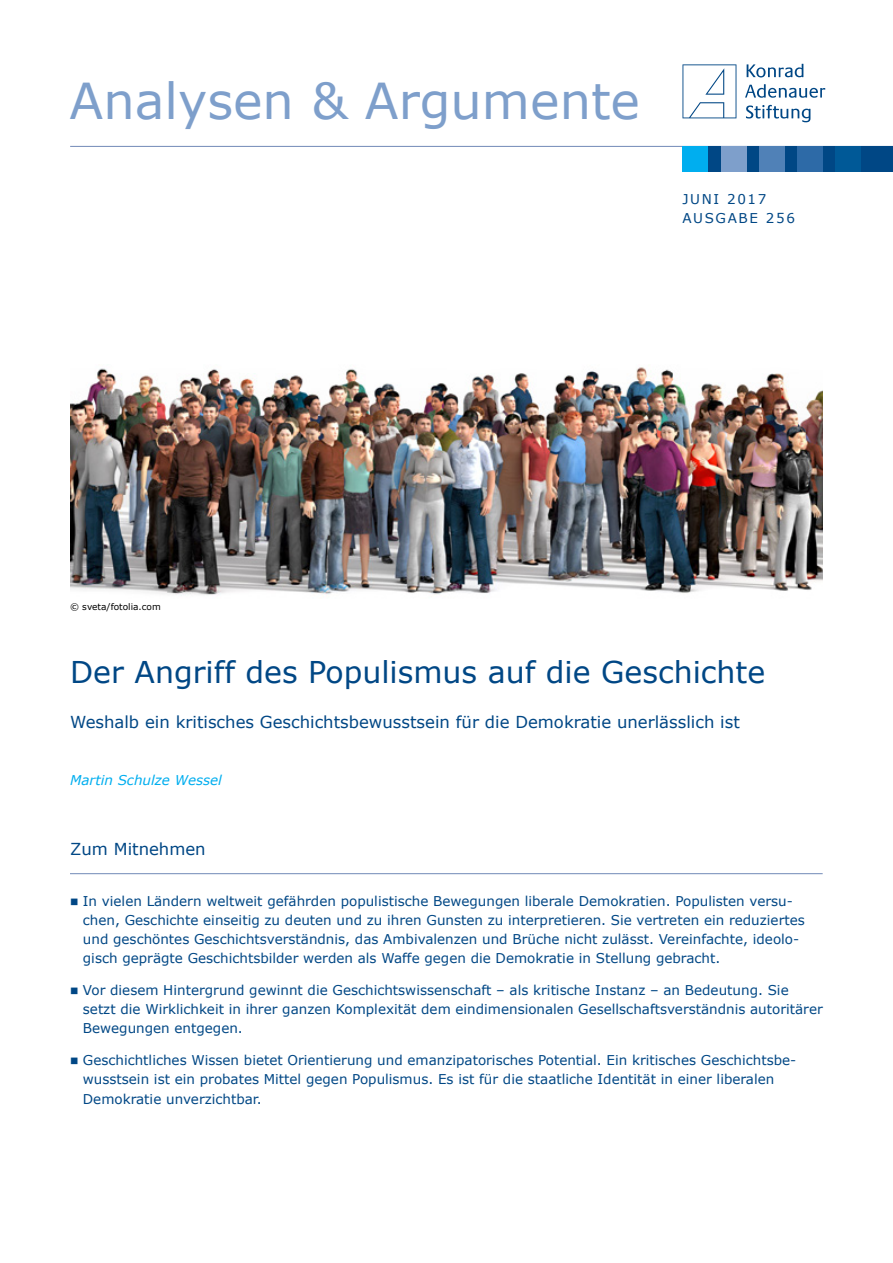
<style>
.page{position:relative;width:893px;height:1263px;background:#fff}
.page>*{position:absolute;margin:0;border:0;box-sizing:border-box;transform-origin:0 0}
.t1{font:49.5px "Verdana";color:#7e9fcb}
.t2{font:30px "Verdana";color:#004785}
.t3{font:16.5px "Verdana";color:#004785}
.t4{font:13.5px/19.2px "Verdana";color:#004785}
.t5{font:italic 13.5px "Verdana";color:#00aeef}
.t6{font:13.5px/19.2px "Verdana";letter-spacing:.12em;color:#004785}
.t7{font:9px "Verdana";color:#000}
</style>
<div class="page">
<hr style="left:70px;top:146px;width:823px;height:1px;background:#7189b7">
<div style="left:682px;top:146px;width:211px;height:26px;background:#004785"></div>
<div style="left:836px;top:146px;width:25px;height:26px;background:#005997"></div>
<div style="left:797px;top:146px;width:26px;height:26px;background:#2d6aa7"></div>
<div style="left:759px;top:146px;width:25px;height:26px;background:#5081b7"></div>
<div style="left:721px;top:146px;width:25px;height:26px;background:#7e9fcb"></div>
<div style="left:682px;top:146px;width:26px;height:26px;background:#00aeef"></div>
<svg style="left:682px;top:64px;width:54px;height:54px"></svg>
<svg style="left:747px;top:64px;width:56px;height:13px"></svg>
<svg style="left:745px;top:84px;width:80px;height:14px"></svg>
<svg style="left:746px;top:105px;width:64px;height:17px"></svg>
<hr style="left:70px;top:873px;width:753px;height:1px;background:#7189b7">
<img style="left:70px;top:367px;width:753px;height:229px">
<h1 class="t1" style="left:70px;top:69px;width:572px">Analysen &amp; Argumente</h1>
<p class="t6" style="left:682px;top:190px;width:114px">Juni 2017<br>Ausgabe 256</p>
<p class="t7" style="left:70px;top:601px;width:92px">© sveta/fotolia.com</p>
<h2 class="t2" style="left:70px;top:652px;width:697px">Der Angriff des Populismus auf die Geschichte</h2>
<p class="t3" style="left:70px;top:711px;width:671px">Weshalb ein kritisches Geschichtsbewusstsein für die Demokratie unerlässlich ist</p>
<p class="t5" style="left:70px;top:772px;width:153px">Martin Schulze Wessel</p>
<p class="t3" style="left:70px;top:838px;width:137px">Zum Mitnehmen</p>
<p class="t4" style="left:83px;top:891px;width:723px">In vielen Ländern weltweit gefährden populistische Bewegungen liberale Demokratien. Populisten versu&shy;chen, Geschichte einseitig zu deuten und zu ihren Gunsten zu interpretieren. Sie vertreten ein reduziertes und geschöntes Geschichtsverständnis, das Ambivalenzen und Brüche nicht zulässt. Vereinfachte, ideolo&shy;gisch geprägte Geschichtsbilder werden als Waffe gegen die Demokratie in Stellung gebracht.</p>
<p class="t4" style="left:83px;top:981px;width:741px">Vor diesem Hintergrund gewinnt die Geschichtswissenschaft – als kritische Instanz – an Bedeutung. Sie setzt die Wirklichkeit in ihrer ganzen Komplexität dem eindimensionalen Gesellschaftsverständnis autoritärer<br>Bewegungen entgegen.</p>
<p class="t4" style="left:83px;top:1051px;width:715px">Geschichtliches Wissen bietet Orientierung und emanzipatorisches Potential. Ein kritisches Geschichtsbe&shy;wusstsein ist ein probates Mittel gegen Populismus. Es ist für die staatliche Identität in einer liberalen<br>Demokratie unverzichtbar.</p>
</div>
